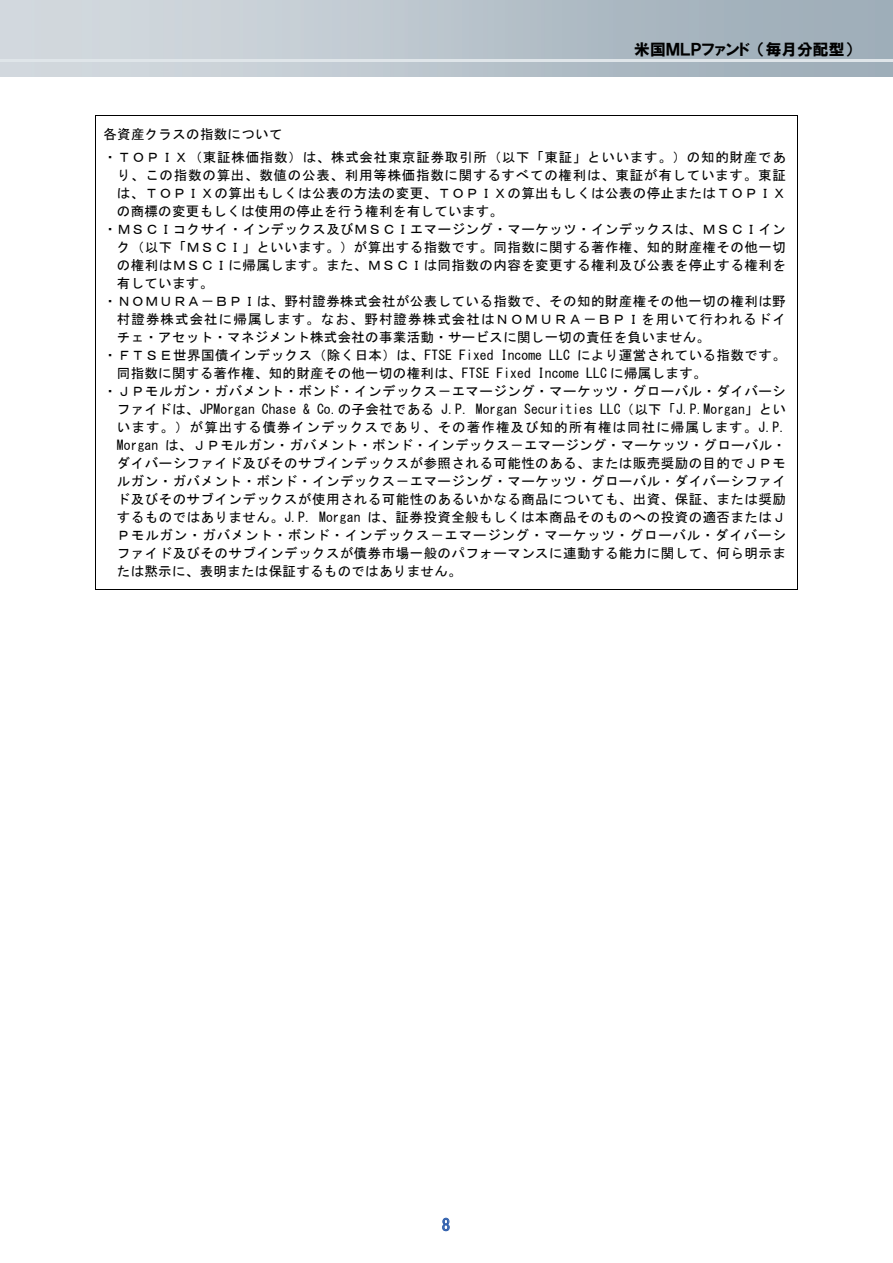
<style>
.page{position:relative;width:893px;height:1263px;background:#fff}
.page>*{position:absolute;margin:0;border:0;box-sizing:border-box;transform-origin:0 0}
.t1{font:16.5px "MS Gothic";color:#3362ae}
.t2{font:15.75px "HGP Soei Kakugothic UB";color:#000}
.t3{font:13.5px "MS Gothic";letter-spacing:.035em;color:#000}
.t4{font:13.5px/22.5px "MS Gothic";letter-spacing:.055em;color:#000}
.t5{font:13.5px "MS Gothic";letter-spacing:.08em;color:#000}
.t6{font:13.5px "MS Gothic";letter-spacing:.015em;color:#000}
</style>
<div class="page">
<hr style="left:0;top:60px;width:893px;height:2px;background:#dfe5e9">
<svg style="left:442px;top:1218px;width:8px;height:13px"></svg>
<hr style="left:95px;top:115px;width:702px;height:1px;background:#000">
<hr style="left:95px;top:121px;width:1px;height:468px;background:#000">
<hr style="left:95px;top:589px;width:702px;height:1px;background:#000">
<hr style="left:797px;top:121px;width:1px;height:468px;background:#000">
<p class="t2" style="left:634px;top:41px;width:220px">米国ＭＬＰファンド （毎月分配型）</p>
<p class="t4" style="left:103px;top:123px;width:684px">各資産クラスの指数について<br>・ＴＯＰＩＸ（東証株価指数）は、株式会社東京証券取引所（以下「東証」といいます。）の知的財産であ</p>
<p class="t4" style="left:117px;top:164px;width:670px">り、この指数の算出、数値の公表、利用等株価指数に関するすべての権利は、東証が有しています。東証</p>
<p class="t3" style="left:117px;top:186px;width:670px">は、ＴＯＰＩＸの算出もしくは公表の方法の変更、ＴＯＰＩＸの算出もしくは公表の停止またはＴＯＰＩＸ</p>
<p class="t3" style="left:117px;top:204px;width:388px">の商標の変更もしくは使用の停止を行う権利を有しています。</p>
<p class="t3" style="left:103px;top:222px;width:684px">・ＭＳＣＩコクサイ・インデックス及びＭＳＣＩエマージング・マーケッツ・インデックスは、ＭＳＣＩイン</p>
<p class="t3" style="left:117px;top:240px;width:670px">ク（以下「ＭＳＣＩ」といいます。）が算出する指数です。同指数に関する著作権、知的財産権その他一切</p>
<p class="t3" style="left:117px;top:258px;width:670px">の権利はＭＳＣＩに帰属します。また、ＭＳＣＩは同指数の内容を変更する権利及び公表を停止する権利を</p>
<p class="t3" style="left:117px;top:276px;width:98px">有しています。</p>
<p class="t3" style="left:103px;top:294px;width:684px">・ＮＯＭＵＲＡ－ＢＰＩは、野村證券株式会社が公表している指数で、その知的財産権その他一切の権利は野</p>
<p class="t5" style="left:117px;top:312px;width:671px">村證券株式会社に帰属します。なお、野村證券株式会社はＮＯＭＵＲＡ－ＢＰＩを用いて行われるドイ</p>
<p class="t3" style="left:117px;top:330px;width:595px">チェ・アセット・マネジメント株式会社の事業活動・サービスに関し一切の責任を負いません。</p>
<p class="t3" style="left:103px;top:348px;width:684px">・ＦＴＳＥ世界国債インデックス（除く日本）は、FTSE Fixed Income LLC により運営されている指数です。</p>
<p class="t3" style="left:117px;top:366px;width:591px">同指数に関する著作権、知的財産その他一切の権利は、FTSE Fixed Income LLC に帰属します。</p>
<p class="t3" style="left:103px;top:384px;width:684px">・ＪＰモルガン・ガバメント・ボンド・インデックス－エマージング・マーケッツ・グローバル・ダイバーシ</p>
<p class="t6" style="left:117px;top:402px;width:671px">ファイドは、JPMorgan Chase &amp; Co.の子会社である J.P. Morgan Securities LLC（以下「J.P.Morgan」とい</p>
<p class="t5" style="left:117px;top:420px;width:671px">います。）が算出する債券インデックスであり、その著作権及び知的所有権は同社に帰属します。J.P.</p>
<p class="t3" style="left:117px;top:438px;width:671px">Morgan は、ＪＰモルガン・ガバメント・ボンド・インデックス－エマージング・マーケッツ・グローバル・</p>
<p class="t3" style="left:117px;top:456px;width:670px">ダイバーシファイド及びそのサブインデックスが参照される可能性のある、または販売奨励の目的でＪＰモ</p>
<p class="t3" style="left:117px;top:474px;width:670px">ルガン・ガバメント・ボンド・インデックス－エマージング・マーケッツ・グローバル・ダイバーシファイ</p>
<p class="t3" style="left:117px;top:492px;width:670px">ド及びそのサブインデックスが使用される可能性のあるいかなる商品についても、出資、保証、または奨励</p>
<p class="t3" style="left:117px;top:510px;width:671px">するものではありません。J.P. Morgan は、証券投資全般もしくは本商品そのものへの投資の適否またはＪ</p>
<p class="t4" style="left:117px;top:524px;width:670px">Ｐモルガン・ガバメント・ボンド・インデックス－エマージング・マーケッツ・グローバル・ダイバーシ</p>
<p class="t3" style="left:117px;top:546px;width:670px">ファイド及びそのサブインデックスが債券市場一般のパフォーマンスに連動する能力に関して、何ら明示ま</p>
<p class="t3" style="left:117px;top:564px;width:346px">たは黙示に、表明または保証するものではありません。</p>
<p class="t1" style="left:442px;top:1217px;width:10px">8</p>
</div>
